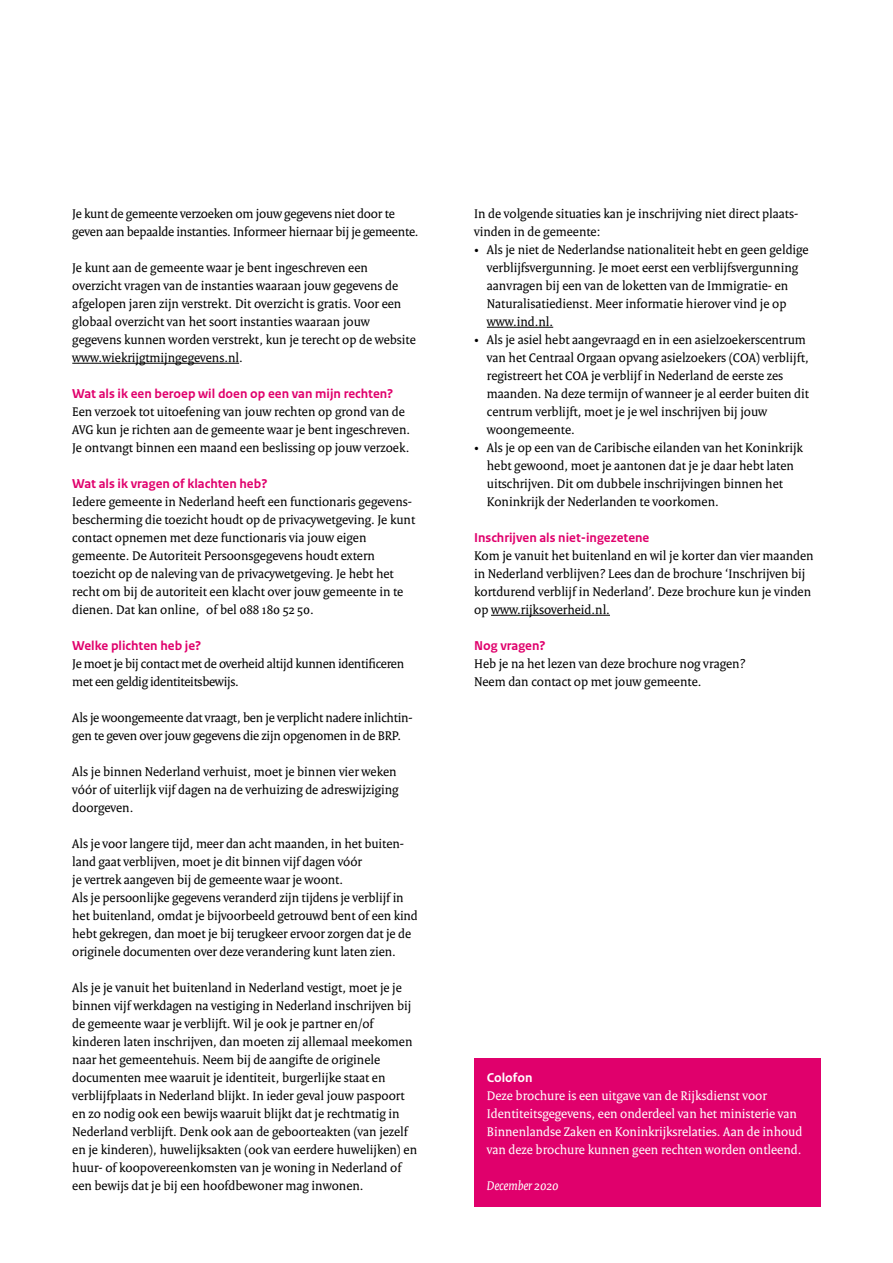
<style>
.page{position:relative;width:893px;height:1263px;background:#fff}
.page>*{position:absolute;margin:0;border:0;box-sizing:border-box;transform-origin:0 0}
.t1{font:13.5px/18px "Rijksoverheid Serif";color:#000}
.t2{font:13.5px/18px "Rijksoverheid Serif";color:#fff}
.t3{font:700 13.5px "Rijksoverheid Sans Text";color:#e0006c}
.t4{font:13.5px/18px "Rijksoverheid Serif";letter-spacing:-.02em;color:#000}
.t5{font:italic 13.5px "Rijksoverheid Serif";color:#fff}
.t6{font:700 13.5px "Rijksoverheid Sans Text";color:#fff}
</style>
<div class="page">
<hr style="left:72px;top:363px;width:167px;height:1px;background:#000">
<hr style="left:487px;top:327px;width:66px;height:1px;background:#000">
<hr style="left:491px;top:615px;width:119px;height:1px;background:#000">
<div style="left:474px;top:1058px;width:347px;height:39px;background:#e0006c"></div>
<div style="left:474px;top:1077px;width:347px;height:93px;background:#e0006c"></div>
<div style="left:474px;top:1167px;width:347px;height:39px;background:#e0006c"></div>
<p class="t1" style="left:72px;top:204px;width:348px">Je kunt de gemeente verzoeken om jouw gegevens niet door te geven aan bepaalde instanties. Informeer hiernaar bij je gemeente.</p>
<p class="t1" style="left:72px;top:258px;width:345px">Je kunt aan de gemeente waar je bent ingeschreven een overzicht vragen van de instanties waaraan jouw gegevens de afgelopen jaren zijn verstrekt. Dit overzicht is gratis. Voor een globaal overzicht van het soort instanties waaraan jouw gegevens kunnen worden verstrekt, kun je terecht op de website www.wiekrijgtmijngegevens.nl.</p>
<p class="t3" style="left:72px;top:386px;width:323px">Wat als ik een beroep wil doen op een van mijn rechten?</p>
<p class="t1" style="left:72px;top:402px;width:339px">Een verzoek tot uitoefening van jouw rechten op grond van de<br>AVG kun je richten aan de gemeente waar je bent ingeschreven.<br>Je ontvangt binnen een maand een beslissing op jouw verzoek.</p>
<p class="t3" style="left:72px;top:476px;width:197px">Wat als ik vragen of klachten heb?</p>
<p class="t1" style="left:72px;top:492px;width:344px">Iedere gemeente in Nederland heeft een functionaris gegevens&shy;bescherming die toezicht houdt op de privacywetgeving. Je kunt contact opnemen met deze functionaris via jouw eigen gemeente. De Autoriteit Persoonsgegevens houdt extern toezicht op de naleving van de privacywetgeving. Je hebt het recht om bij de autoriteit een klacht over jouw gemeente in te dienen. Dat kan online, of bel 088 180 52 50.</p>
<p class="t3" style="left:72px;top:638px;width:131px">Welke plichten heb je?</p>
<p class="t4" style="left:72px;top:654px;width:333px">Je moet je bij contact met de overheid altijd kunnen identificeren met een geldig identiteitsbewijs.</p>
<p class="t1" style="left:72px;top:708px;width:342px">Als je woongemeente dat vraagt, ben je verplicht nadere inlichtin&shy;gen te geven over jouw gegevens die zijn opgenomen in de BRP.</p>
<p class="t1" style="left:72px;top:762px;width:328px">Als je binnen Nederland verhuist, moet je binnen vier weken vóór of uiterlijk vijf dagen na de verhuizing de adreswijziging doorgeven.</p>
<p class="t1" style="left:72px;top:834px;width:347px">Als je voor langere tijd, meer dan acht maanden, in het buiten&shy;land gaat verblijven, moet je dit binnen vijf dagen vóór<br>je vertrek aangeven bij de gemeente waar je woont.<br>Als je persoonlijke gegevens veranderd zijn tijdens je verblijf in het buitenland, omdat je bijvoorbeeld getrouwd bent of een kind hebt gekregen, dan moet je bij terugkeer ervoor zorgen dat je de originele documenten over deze verandering kunt laten zien.</p>
<p class="t1" style="left:72px;top:978px;width:346px">Als je je vanuit het buitenland in Nederland vestigt, moet je je binnen vijf werkdagen na vestiging in Nederland inschrijven bij de gemeente waar je verblijft. Wil je ook je partner en/of kinderen laten inschrijven, dan moeten zij allemaal meekomen naar het gemeentehuis. Neem bij de aangifte de originele documenten mee waaruit je identiteit, burgerlijke staat en verblijfplaats in Nederland blijkt. In ieder geval jouw paspoort en zo nodig ook een bewijs waaruit blijkt dat je rechtmatig in Nederland verblijft. Denk ook aan de geboorteakten (van jezelf en je kinderen), huwelijksakten (ook van eerdere huwelijken) en huur- of koopovereenkomsten van je woning in Nederland of een bewijs dat je bij een hoofdbewoner mag inwonen.</p>
<p class="t1" style="left:474px;top:204px;width:325px">In de volgende situaties kan je inschrijving niet direct plaats&shy;vinden in de gemeente:</p>
<p class="t1" style="left:487px;top:240px;width:323px;text-indent:-13px">• Als je niet de Nederlandse nationaliteit hebt en geen geldige verblijfsvergunning. Je moet eerst een verblijfsvergunning aanvragen bij een van de loketten van de Immigratie- en Naturalisatiedienst. Meer informatie hierover vind je op www.ind.nl.</p>
<p class="t1" style="left:487px;top:330px;width:324px;text-indent:-13px">• Als je asiel hebt aangevraagd en in een asielzoekerscentrum van het Centraal Orgaan opvang asielzoekers (COA) verblijft, registreert het COA je verblijf in Nederland de eerste zes maanden. Na deze termijn of wanneer je al eerder buiten dit centrum verblijft, moet je je wel inschrijven bij jouw woongemeente.</p>
<p class="t1" style="left:487px;top:438px;width:317px;text-indent:-13px">• Als je op een van de Caribische eilanden van het Koninkrijk hebt gewoond, moet je aantonen dat je je daar hebt laten uitschrijven. Dit om dubbele inschrijvingen binnen het Koninkrijk der Nederlanden te voorkomen.</p>
<p class="t3" style="left:474px;top:530px;width:177px">Inschrijven als niet-ingezetene</p>
<p class="t1" style="left:474px;top:546px;width:341px">Kom je vanuit het buitenland en wil je korter dan vier maanden in Nederland verblijven? Lees dan de brochure ‘Inschrijven bij kortdurend verblijf in Nederland’. Deze brochure kun je vinden op www.rijksoverheid.nl.</p>
<p class="t3" style="left:474px;top:638px;width:73px">Nog vragen?</p>
<p class="t1" style="left:474px;top:654px;width:273px">Heb je na het lezen van deze brochure nog vragen?<br>Neem dan contact op met jouw gemeente.</p>
<p class="t6" style="left:487px;top:1070px;width:47px">Colofon</p>
<p class="t2" style="left:487px;top:1086px;width:317px">Deze brochure is een uitgave van de Rijksdienst voor Identiteitsgegevens, een onderdeel van het ministerie van Binnenlandse Zaken en Koninkrijksrelaties. Aan de inhoud van deze brochure kunnen geen rechten worden ontleend.</p>
<p class="t5" style="left:487px;top:1177px;width:73px">December 2020</p>
</div>
